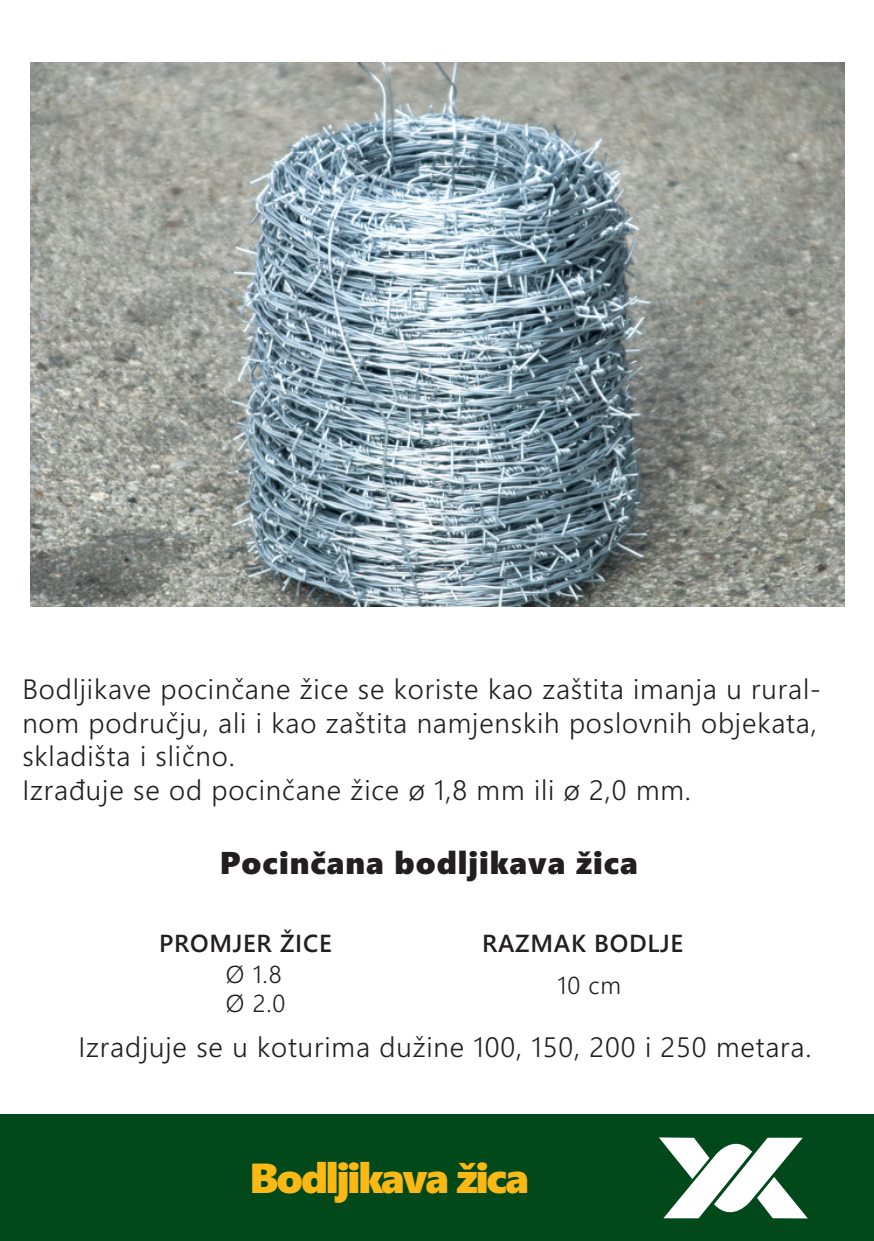
<style>
.page{position:relative;width:874px;height:1241px;background:#fff}
.page>*{position:absolute;margin:0;border:0;box-sizing:border-box;transform-origin:0 0}
.T4{font:900 42px "Segoe WP";letter-spacing:-.05em;color:#fcb814}
.Body_Text{font:900 31.5px "Segoe WP";letter-spacing:.03em;color:#231f20}
.Body_Text-2{font:300 28px/33.6px "Segoe WP";letter-spacing:.03em;color:#231f20}
.Body_Text-3{font:600 24.5px "Segoe WP";letter-spacing:.03em;color:#231f20}
.Body_Text-4{font:300 24.5px "Segoe WP";color:#231f20}
</style>
<div class="page">
<div style="left:0;top:1114px;width:873px;height:126px;background:#01491a"></div>
<svg style="left:659px;top:1137px;width:148px;height:82px"></svg>
<img style="left:30px;top:62px;width:813px;height:544px">
<p class="Body_Text-2" style="left:22px;top:672px;width:799px">Bodljikave pocinčane žice se koriste kao zaštita imanja u rural&shy;nom području, ali i kao zaštita namjenskih poslovnih objekata, skladišta i slično.</p>
<p class="Body_Text-2" style="left:22px;top:773px;width:669px">Izrađuje se od pocinčane žice ø 1,8 mm ili ø 2,0 mm.</p>
<p class="Body_Text" style="left:220px;top:842px;width:419px">Pocinčana bodljikava žica</p>
<p class="Body_Text-3" style="left:159px;top:928px;width:174px">PROMJER ŽICE</p>
<p class="Body_Text-3" style="left:482px;top:928px;width:202px">RAZMAK BODLJE</p>
<p class="Body_Text-4" style="left:226px;top:959px;width:57px">Ø 1.8</p>
<p class="Body_Text-4" style="left:226px;top:988px;width:61px">Ø 2.0</p>
<p class="Body_Text-4" style="left:557px;top:970px;width:65px">10 cm</p>
<p class="Body_Text-2" style="left:78px;top:1029px;width:734px">Izradjuje se u koturima dužine 100, 150, 200 i 250 metara.</p>
<p class="T4" style="left:249px;top:1151px;width:281px">Bodljikava žica</p>
</div>
